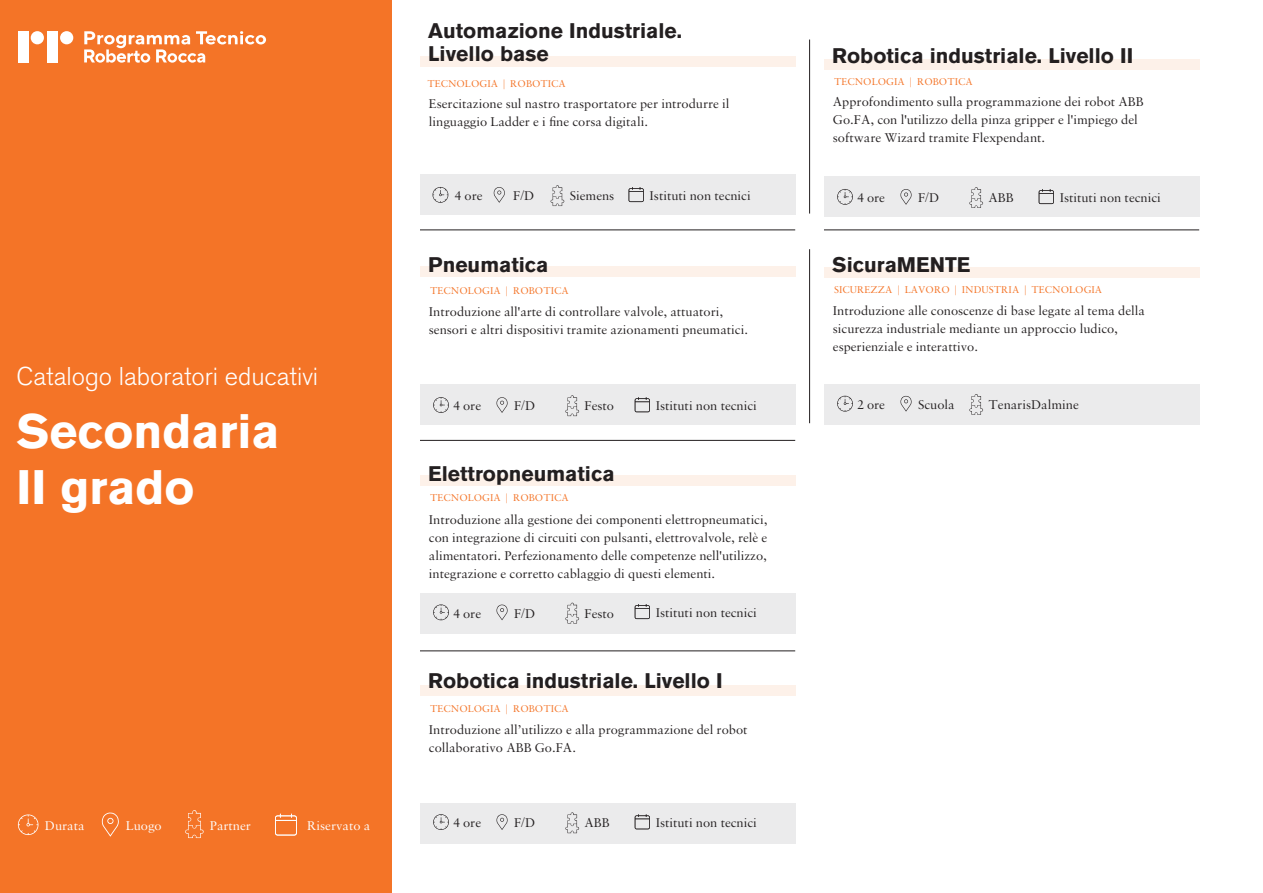
<style>
.page{position:relative;width:1263px;height:893px;background:#fff}
.page>*{position:absolute;margin:0;border:0;box-sizing:border-box;transform-origin:0 0}
.t1{font:700 48px/56.2px "Akzidenz Grotesk Pro";color:#fff}
.t2{font:300 25.5px "Akzidenz Grotesk Pro";color:#fff}
.t3{font:700 21px/22.5px "Akzidenz Grotesk Pro";color:#231f20}
.t4{font:13.5px/18px "Sabon MT Std";color:#231f20}
.t5{font:13.5px "Sabon MT Std";color:#fff}
.t6{font:10.5px "Sabon MT Std";color:#f47427}
</style>
<div class="page">
<div style="left:420px;top:57px;width:375px;height:10px;background:#fdf1e9"></div>
<div style="left:420px;top:174px;width:375px;height:40px;background:#ebebec"></div>
<div style="left:0;top:0;width:391px;height:893px;background:#f47427"></div>
<div style="left:47px;top:31px;width:11px;height:32px;background:#fff"></div>
<div style="left:60px;top:31px;width:13px;height:13px;background:#fff;border-radius:50%"></div>
<div style="left:18px;top:31px;width:11px;height:31px;background:#fff"></div>
<div style="left:31px;top:31px;width:13px;height:13px;background:#fff;border-radius:50%"></div>
<svg style="left:84px;top:31px;width:182px;height:32px"></svg>
<div style="left:824px;top:59px;width:375px;height:10px;background:#fdf1e9"></div>
<div style="left:420px;top:685px;width:375px;height:10px;background:#fdf1e9"></div>
<div style="left:420px;top:476px;width:375px;height:10px;background:#fdf1e9"></div>
<div style="left:420px;top:593px;width:375px;height:40px;background:#ebebec"></div>
<div style="left:420px;top:803px;width:375px;height:40px;background:#ebebec"></div>
<div style="left:824px;top:176px;width:375px;height:41px;background:#ebebec"></div>
<hr style="left:420px;top:230px;width:375px;height:1px;background:#231f20">
<hr style="left:824px;top:230px;width:375px;height:1px;background:#231f20">
<hr style="left:420px;top:440px;width:375px;height:1px;background:#231f20">
<hr style="left:420px;top:651px;width:375px;height:1px;background:#231f20">
<svg style="left:102px;top:812px;width:17px;height:25px"></svg>
<svg style="left:185px;top:810px;width:19px;height:28px"></svg>
<svg style="left:18px;top:814px;width:20px;height:21px"></svg>
<div style="left:420px;top:267px;width:375px;height:10px;background:#fdf1e9"></div>
<div style="left:420px;top:384px;width:375px;height:40px;background:#ebebec"></div>
<div style="left:824px;top:267px;width:375px;height:10px;background:#fdf1e9"></div>
<div style="left:824px;top:384px;width:375px;height:40px;background:#ebebec"></div>
<hr style="left:809px;top:40px;width:1px;height:174px;background:#231f20">
<hr style="left:809px;top:249px;width:1px;height:174px;background:#231f20">
<svg style="left:432px;top:187px;width:16px;height:16px"></svg>
<svg style="left:494px;top:187px;width:11px;height:16px"></svg>
<svg style="left:275px;top:814px;width:22px;height:21px"></svg>
<svg style="left:1039px;top:189px;width:15px;height:15px"></svg>
<svg style="left:969px;top:187px;width:14px;height:21px"></svg>
<svg style="left:837px;top:189px;width:16px;height:16px"></svg>
<svg style="left:900px;top:189px;width:12px;height:16px"></svg>
<svg style="left:635px;top:814px;width:15px;height:15px"></svg>
<svg style="left:635px;top:604px;width:15px;height:15px"></svg>
<svg style="left:565px;top:812px;width:14px;height:21px"></svg>
<svg style="left:433px;top:814px;width:16px;height:16px"></svg>
<svg style="left:496px;top:814px;width:12px;height:16px"></svg>
<svg style="left:635px;top:397px;width:15px;height:15px"></svg>
<svg style="left:629px;top:187px;width:15px;height:15px"></svg>
<svg style="left:565px;top:395px;width:14px;height:21px"></svg>
<svg style="left:433px;top:397px;width:16px;height:16px"></svg>
<svg style="left:496px;top:397px;width:12px;height:16px"></svg>
<svg style="left:565px;top:603px;width:14px;height:20px"></svg>
<svg style="left:433px;top:604px;width:16px;height:16px"></svg>
<svg style="left:496px;top:604px;width:12px;height:16px"></svg>
<svg style="left:969px;top:394px;width:14px;height:21px"></svg>
<svg style="left:837px;top:396px;width:16px;height:16px"></svg>
<svg style="left:900px;top:396px;width:12px;height:16px"></svg>
<svg style="left:550px;top:185px;width:14px;height:21px"></svg>
<h2 class="t2" style="left:17px;top:359px;width:303px">Catalogo laboratori educativi</h2>
<h1 class="t1" style="left:17px;top:403px;width:264px">Secondaria<br>II grado</h1>
<p class="t5" style="left:45px;top:817px;width:41px">Durata</p>
<p class="t5" style="left:126px;top:817px;width:37px">Luogo</p>
<p class="t5" style="left:210px;top:817px;width:43px">Partner</p>
<p class="t5" style="left:307px;top:817px;width:65px">Riservato a</p>
<h3 class="t3" style="left:428px;top:20px;width:255px">Automazione Industriale.<br>Livello base</h3>
<p class="t4" style="left:429px;top:94px;width:302px">Esercitazione sul nastro trasportatore per introdurre il linguaggio Ladder e i fine corsa digitali.</p>
<p class="t6" style="left:427px;top:77px;width:140px">TECNOLOGIA | ROBOTICA</p>
<p class="t4" style="left:455px;top:186px;width:29px">4 ore</p>
<p class="t4" style="left:513px;top:186px;width:23px">F/D</p>
<p class="t4" style="left:570px;top:187px;width:46px">Siemens</p>
<p class="t4" style="left:649px;top:186px;width:103px">Istituti non tecnici</p>
<h3 class="t3" style="left:428px;top:253px;width:122px">Pneumatica</h3>
<p class="t4" style="left:429px;top:303px;width:321px">Introduzione all'arte di controllare valvole, attuatori, sensori e altri dispositivi tramite azionamenti pneumatici.</p>
<p class="t6" style="left:430px;top:284px;width:140px">TECNOLOGIA | ROBOTICA</p>
<p class="t4" style="left:453px;top:397px;width:29px">4 ore</p>
<p class="t4" style="left:514px;top:397px;width:23px">F/D</p>
<p class="t4" style="left:584px;top:397px;width:31px">Festo</p>
<p class="t4" style="left:656px;top:397px;width:103px">Istituti non tecnici</p>
<h3 class="t3" style="left:428px;top:462px;width:188px">Elettropneumatica</h3>
<p class="t4" style="left:429px;top:510px;width:340px;text-align:justify">Introduzione alla gestione dei componenti elettropneumatici, con integrazione di circuiti con pulsanti, elettrovalvole, relè e alimentatori. Perfezionamento delle competenze nell'utilizzo, integrazione e corretto cablaggio di questi elementi.</p>
<p class="t6" style="left:430px;top:491px;width:140px">TECNOLOGIA | ROBOTICA</p>
<p class="t4" style="left:453px;top:604px;width:29px">4 ore</p>
<p class="t4" style="left:514px;top:604px;width:23px">F/D</p>
<p class="t4" style="left:584px;top:604px;width:31px">Festo</p>
<p class="t4" style="left:656px;top:603px;width:103px">Istituti non tecnici</p>
<h3 class="t3" style="left:428px;top:670px;width:296px">Robotica industriale. Livello I</h3>
<p class="t6" style="left:430px;top:702px;width:140px">TECNOLOGIA | ROBOTICA</p>
<p class="t4" style="left:429px;top:721px;width:320px">Introduzione all’utilizzo e alla programmazione del robot collaborativo ABB Go.FA.</p>
<p class="t4" style="left:453px;top:814px;width:29px">4 ore</p>
<p class="t4" style="left:514px;top:814px;width:23px">F/D</p>
<p class="t4" style="left:584px;top:814px;width:27px">ABB</p>
<p class="t4" style="left:656px;top:814px;width:103px">Istituti non tecnici</p>
<h3 class="t3" style="left:832px;top:44px;width:302px">Robotica industriale. Livello II</h3>
<p class="t4" style="left:833px;top:93px;width:312px">Approfondimento sulla programmazione dei robot ABB<br>Go.FA, con l'utilizzo della pinza gripper e l'impiego del software Wizard tramite Flexpendant.</p>
<p class="t6" style="left:834px;top:75px;width:140px">TECNOLOGIA | ROBOTICA</p>
<p class="t4" style="left:857px;top:188px;width:29px">4 ore</p>
<p class="t4" style="left:918px;top:188px;width:23px">F/D</p>
<p class="t4" style="left:988px;top:188px;width:27px">ABB</p>
<p class="t4" style="left:1060px;top:188px;width:103px">Istituti non tecnici</p>
<h3 class="t3" style="left:832px;top:253px;width:140px">SicuraMENTE</h3>
<p class="t4" style="left:833px;top:302px;width:314px">Introduzione alle conoscenze di base legate al tema della sicurezza industriale mediante un approccio ludico, esperienziale e interattivo.</p>
<p class="t6" style="left:834px;top:283px;width:270px">SICUREZZA | LAVORO | INDUSTRIA | TECNOLOGIA</p>
<p class="t4" style="left:857px;top:395px;width:29px">2 ore</p>
<p class="t4" style="left:918px;top:395px;width:38px">Scuola</p>
<p class="t4" style="left:988px;top:395px;width:92px">TenarisDalmine</p>
</div>
